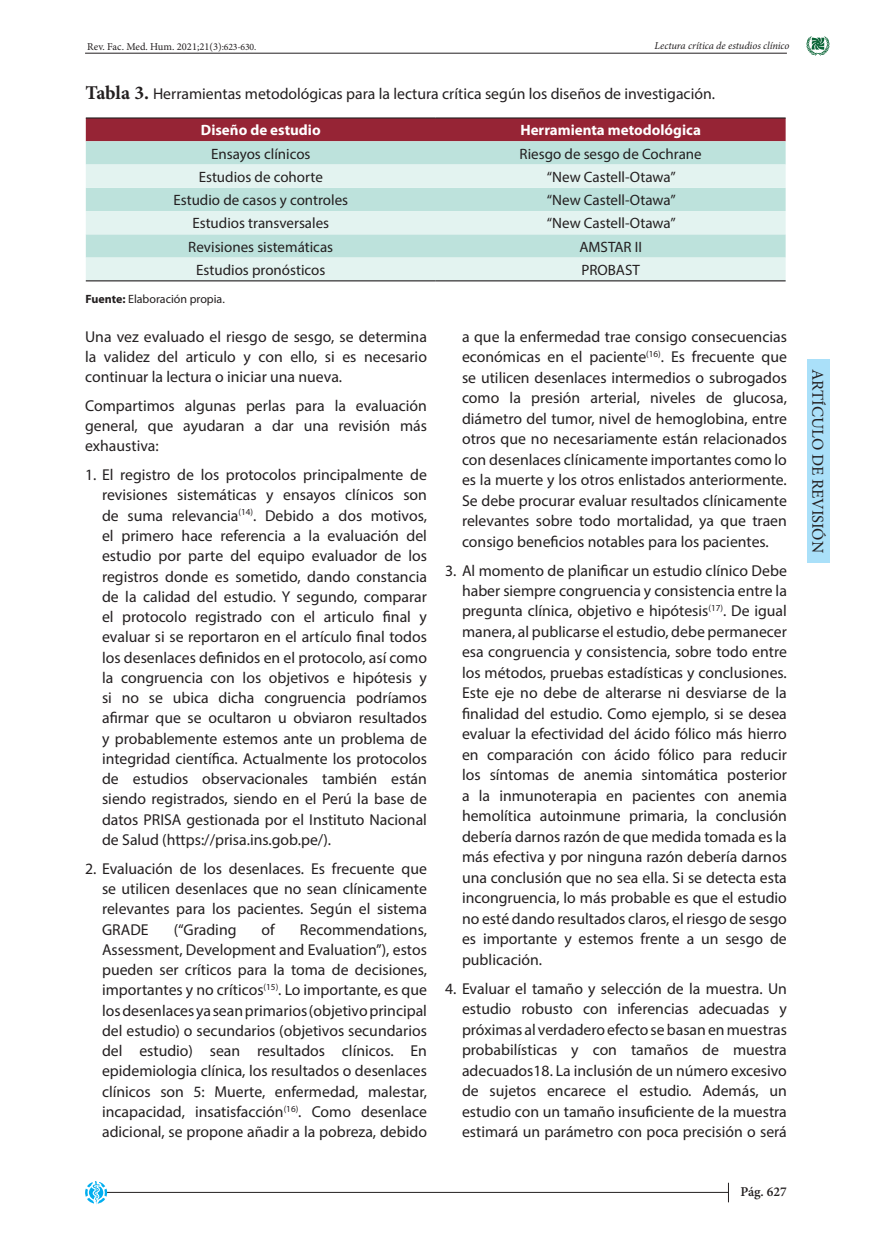
<style>
.page{position:relative;width:872px;height:1234px;background:#fff}
.page>*{position:absolute;margin:0;border:0;box-sizing:border-box;transform-origin:0 0}
.t1{font:16.5px "Minion Pro";letter-spacing:-.01em;color:#231f20}
.PARRAFO_OK{font:15.75px/20.2px "Myriad Pro";color:#231f20;text-align:justify}
.TEXTO_CUADRO{font:15px "Myriad Pro";color:#231f20}
.TITU_CUADRO{font:700 15px "Myriad Pro";color:#fff}
.t2{font:600 13.5px "Minion Pro";color:#231f20}
.PARRAFO_OK-2{font:12px "Myriad Pro";color:#231f20}
.t3{font:10.5px "Minion Pro";color:#231f20}
.t4{font:italic 10.5px "Minion Pro";letter-spacing:-.01em;color:#231f20}
.s1{font-size:9.75px}
.s2{font-family:"Minion Pro";font-weight:700;font-size:19.5px}
.s3{font-weight:700}
</style>
<div class="page">
<div style="left:807px;top:359px;width:22px;height:204px;background:#aae0f9"></div>
<hr style="left:85px;top:53px;width:702px;height:1px;background:#231f20">
<svg style="left:806px;top:36px;width:24px;height:20px"></svg>
<hr style="left:106px;top:1191px;width:623px;height:1px;background:#231f20">
<svg style="left:85px;top:1181px;width:23px;height:23px"></svg>
<svg style="left:728px;top:1182px;width:1px;height:19px"></svg>
<div style="left:86px;top:118px;width:699px;height:23px;background:#962435"></div>
<div style="left:86px;top:141px;width:699px;height:23px;background:#bde2dc"></div>
<svg style="left:86px;top:164px;width:699px;height:116px;background:#d4ece8"></svg>
<hr style="left:86px;top:117px;width:350px;height:1px;background:#231f20">
<hr style="left:436px;top:117px;width:349px;height:1px;background:#231f20">
<hr style="left:86px;top:280px;width:350px;height:1px;background:#231f20">
<hr style="left:436px;top:280px;width:349px;height:1px;background:#231f20">
<p class="t3" style="left:87px;top:40px;width:170px">Rev. Fac. Med. Hum. 2021;21(3)<span class="s1">:623-630.</span></p>
<p class="t4" style="left:654px;top:39px;width:136px">Lectura crítica de estudios clínico</p>
<p class="PARRAFO_OK" style="left:86px;top:84px;width:631px"><span class="s2">Tabla 3.</span> Herramientas metodológicas para la lectura crítica según los diseños de investigación.</p>
<p class="TITU_CUADRO" style="left:201px;top:120px;width:121px">Diseño de estudio</p>
<p class="TITU_CUADRO" style="left:520px;top:120px;width:182px">Herramienta metodológica</p>
<p class="TEXTO_CUADRO" style="left:211px;top:144px;width:101px">Ensayos clínicos</p>
<p class="TEXTO_CUADRO" style="left:519px;top:144px;width:184px">Riesgo de sesgo de Cochrane</p>
<p class="TEXTO_CUADRO" style="left:199px;top:167px;width:126px">Estudios de cohorte</p>
<p class="TEXTO_CUADRO" style="left:547px;top:167px;width:130px">“New Castell-Otawa”</p>
<p class="TEXTO_CUADRO" style="left:173px;top:191px;width:176px">Estudio de casos y controles</p>
<p class="TEXTO_CUADRO" style="left:547px;top:191px;width:130px">“New Castell-Otawa”</p>
<p class="TEXTO_CUADRO" style="left:192px;top:214px;width:138px">Estudios transversales</p>
<p class="TEXTO_CUADRO" style="left:547px;top:214px;width:130px">“New Castell-Otawa”</p>
<p class="TEXTO_CUADRO" style="left:188px;top:237px;width:146px">Revisiones sistemáticas</p>
<p class="TEXTO_CUADRO" style="left:579px;top:237px;width:64px">AMSTAR II</p>
<p class="TEXTO_CUADRO" style="left:196px;top:260px;width:131px">Estudios pronósticos</p>
<p class="TEXTO_CUADRO" style="left:581px;top:260px;width:60px">PROBAST</p>
<p class="PARRAFO_OK-2" style="left:86px;top:291px;width:141px"><span class="s3">Fuente:</span> Elaboración propia.</p>
<p class="PARRAFO_OK" style="left:85px;top:326px;width:343px">Una vez evaluado el riesgo de sesgo, se determina la validez del articulo y con ello, si es necesario continuar la lectura o iniciar una nueva.</p>
<p class="PARRAFO_OK" style="left:85px;top:395px;width:343px">Compartimos algunas perlas para la evaluación general, que ayudaran a dar una revisión más exhaustiva:</p>
<p class="PARRAFO_OK" style="left:102px;top:464px;width:326px;text-indent:-17px">1. El registro de los protocolos principalmente de revisiones sistemáticas y ensayos clínicos son de suma relevancia<sup>(14)</sup>. Debido a dos motivos, el primero hace referencia a la evaluación del estudio por parte del equipo evaluador de los registros donde es sometido, dando constancia de la calidad del estudio. Y segundo, comparar el protocolo registrado con el articulo final y evaluar si se reportaron en el artículo final todos los desenlaces definidos en el protocolo, así como la congruencia con los objetivos e hipótesis y si no se ubica dicha congruencia podríamos afirmar que se ocultaron u obviaron resultados y probablemente estemos ante un problema de integridad científica. Actualmente los protocolos de estudios observacionales también están siendo registrados, siendo en el Perú la base de datos PRISA gestionada por el Instituto Nacional de Salud (https://prisa.ins.gob.pe/).</p>
<p class="PARRAFO_OK" style="left:102px;top:857px;width:326px;text-indent:-17px">2. Evaluación de los desenlaces. Es frecuente que se utilicen desenlaces que no sean clínicamente relevantes para los pacientes. Según el sistema GRADE</p>
<p class="PARRAFO_OK" style="left:174px;top:918px;width:64px">(“Grading</p>
<p class="PARRAFO_OK" style="left:262px;top:918px;width:15px">of</p>
<p class="PARRAFO_OK" style="left:102px;top:918px;width:326px;text-indent:198px">Recommendations, Assessment, Development and Evaluation”), estos pueden ser críticos para la toma de decisiones, importantes y no críticos<sup>(15)</sup>. Lo importante, es que los desenlaces ya sean primarios (objetivo principal del estudio) o secundarios (objetivos secundarios del estudio) sean resultados clínicos. En epidemiologia clínica, los resultados o desenlaces clínicos son 5: Muerte, enfermedad, malestar, incapacidad, insatisfacción<sup>(16)</sup>. Como desenlace adicional, se propone añadir a la pobreza, debido</p>
<p class="PARRAFO_OK" style="left:462px;top:326px;width:326px">a que la enfermedad trae consigo consecuencias económicas en el paciente<sup>(16)</sup>. Es frecuente que se utilicen desenlaces intermedios o subrogados como la presión arterial, niveles de glucosa, diámetro del tumor, nivel de hemoglobina, entre otros que no necesariamente están relacionados con desenlaces clínicamente importantes como lo es la muerte y los otros enlistados anteriormente.<br>Se debe procurar evaluar resultados clínicamente relevantes sobre todo mortalidad, ya que traen consigo beneficios notables para los pacientes.</p>
<p class="PARRAFO_OK" style="left:462px;top:559px;width:326px;text-indent:-17px">3. Al momento de planificar un estudio clínico Debe haber siempre congruencia y consistencia entre la pregunta clínica, objetivo e hipótesis<sup>(17)</sup>. De igual manera, al publicarse el estudio, debe permanecer esa congruencia y consistencia, sobre todo entre los métodos, pruebas estadísticas y conclusiones.<br>Este eje no debe de alterarse ni desviarse de la finalidad del estudio. Como ejemplo, si se desea evaluar la efectividad del ácido fólico más hierro en comparación con ácido fólico para reducir los síntomas de anemia sintomática posterior a la inmunoterapia en pacientes con anemia hemolítica autoinmune primaria, la conclusión debería darnos razón de que medida tomada es la más efectiva y por ninguna razón debería darnos una conclusión que no sea ella. Si se detecta esta incongruencia, lo más probable es que el estudio no esté dando resultados claros, el riesgo de sesgo es importante y estemos frente a un sesgo de publicación.</p>
<p class="PARRAFO_OK" style="left:462px;top:977px;width:326px;text-indent:-17px">4. Evaluar el tamaño y selección de la muestra. Un estudio robusto con inferencias adecuadas y próximas al verdadero efecto se basan en muestras probabilísticas y con tamaños de muestra adecuados18. La inclusión de un número excesivo de sujetos encarece el estudio. Además, un estudio con un tamaño insuficiente de la muestra estimará un parámetro con poca precisión o será</p>
<p class="t2" style="left:740px;top:1181px;width:48px">Pág. 627</p>
<p class="t1" style="left:829px;top:369px;width:185px;rotate:90deg">ARTÍCULO DE REVISIÓN</p>
</div>
